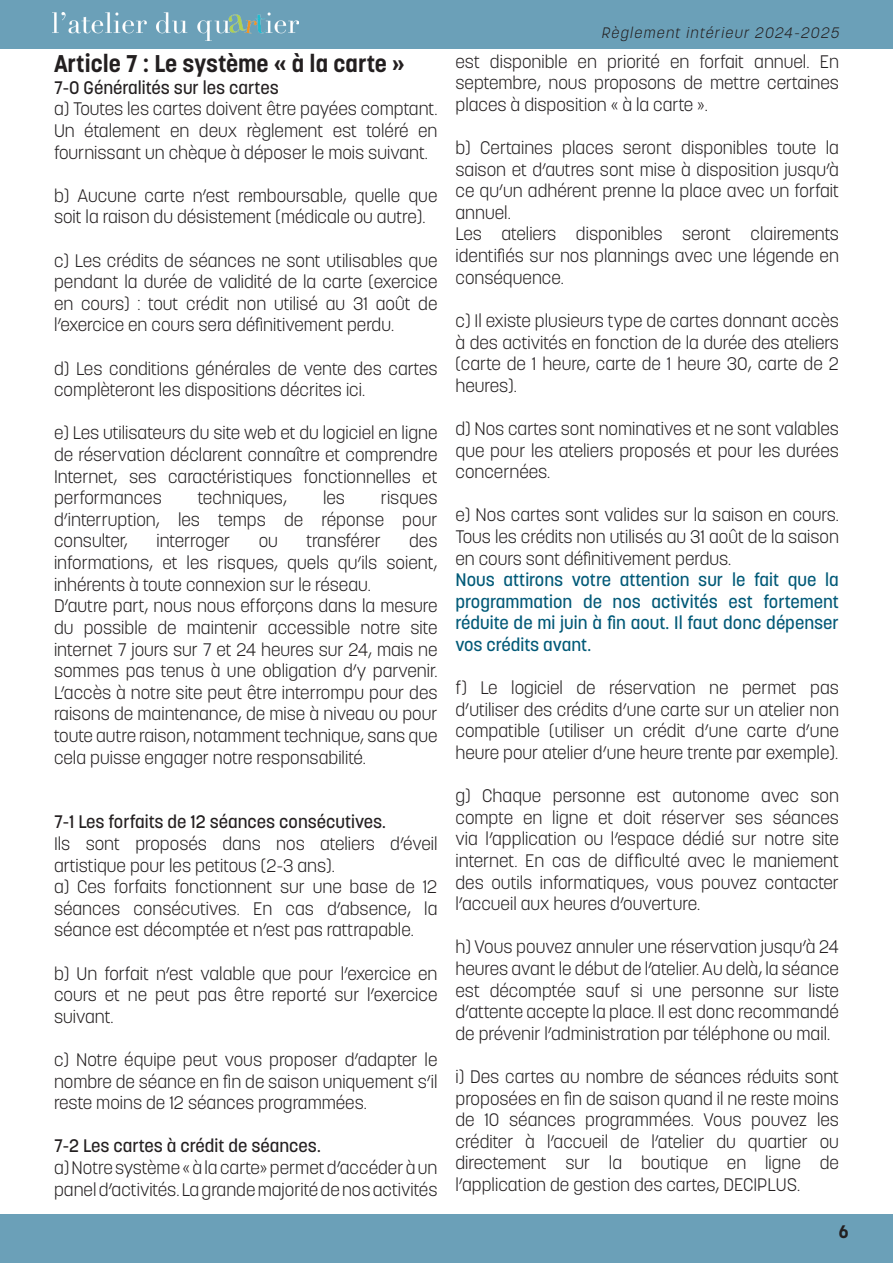
<style>
.page{position:relative;width:893px;height:1263px;background:#fff}
.page>*{position:absolute;margin:0;border:0;box-sizing:border-box;transform-origin:0 0}
.t1{font:700 24px "Korolev";color:#231f20}
.t2{font:300 18px/21.6px "Korolev";color:#231f20;text-align:justify}
.t3{font:500 18px/21.6px "Korolev";color:#005977;text-align:justify}
.t4{font:500 18px "Korolev";color:#231f20}
.t5{font:700 18px "Korolev";color:#231f20}
.t6{font:italic 300 15px "Korolev";color:#231f20}
</style>
<div class="page">
<div style="left:0;top:0;width:893px;height:49px;background:#6ba0b8"></div>
<img style="left:52px;top:12px;width:246px;height:29px">
<div style="left:0;top:1214px;width:893px;height:49px;background:#6ba0b8"></div>
<h1 class="t1" style="left:54px;top:49px;width:352px">Article 7 : Le système « à la carte »</h1>
<p class="t4" style="left:54px;top:76px;width:226px">7-0 Généralités sur les cartes</p>
<p class="t2" style="left:54px;top:98px;width:385px">a) Toutes les cartes doivent être payées comptant.<br>Un étalement en deux règlement est toléré en fournissant un chèque à déposer le mois suivant.</p>
<p class="t2" style="left:54px;top:185px;width:385px">b) Aucune carte n’est remboursable, quelle que soit la raison du désistement (médicale ou autre).</p>
<p class="t2" style="left:54px;top:249px;width:385px">c) Les crédits de séances ne sont utilisables que pendant la durée de validité de la carte (exercice en cours) : tout crédit non utilisé au 31 août de l’exercice en cours sera définitivement perdu.</p>
<p class="t2" style="left:54px;top:357px;width:385px">d) Les conditions générales de vente des cartes complèteront les dispositions décrites ici.</p>
<p class="t2" style="left:54px;top:422px;width:385px">e) Les utilisateurs du site web et du logiciel en ligne de réservation déclarent connaître et comprendre Internet, ses caractéristiques fonctionnelles et performances</p>
<p class="t2" style="left:198px;top:487px;width:91px">techniques,</p>
<p class="t2" style="left:323px;top:487px;width:23px">les</p>
<p class="t2" style="left:54px;top:487px;width:385px;text-indent:327px">risques d’interruption, les temps de réponse pour consulter,</p>
<p class="t2" style="left:156px;top:530px;width:75px">interroger</p>
<p class="t2" style="left:259px;top:530px;width:21px">ou</p>
<p class="t2" style="left:306px;top:530px;width:76px">transférer</p>
<p class="t2" style="left:54px;top:530px;width:385px;text-align:left;text-indent:355px">des informations, et les risques, quels qu’ils soient, inhérents à toute connexion sur le réseau.<br>D’autre part, nous nous efforçons dans la mesure du possible de maintenir accessible notre site internet 7 jours sur 7 et 24 heures sur 24, mais ne sommes pas tenus à une obligation d’y parvenir.<br>L’accès à notre site peut être interrompu pour des raisons de maintenance, de mise à niveau ou pour toute autre raison, notamment technique, sans que cela puisse engager notre responsabilité.</p>
<p class="t4" style="left:54px;top:811px;width:333px">7-1 Les forfaits de 12 séances consécutives.</p>
<p class="t2" style="left:54px;top:833px;width:385px;text-align:left">Ils sont proposés dans nos ateliers d’éveil artistique pour les petitous (2-3 ans).<br>a) Ces forfaits fonctionnent sur une base de 12 séances consécutives. En cas d’absence, la séance est décomptée et n’est pas rattrapable.</p>
<p class="t2" style="left:54px;top:962px;width:385px">b) Un forfait n’est valable que pour l’exercice en cours et ne peut pas être reporté sur l’exercice suivant.</p>
<p class="t2" style="left:54px;top:1049px;width:385px">c) Notre équipe peut vous proposer d’adapter le nombre de séance en fin de saison uniquement s’il reste moins de 12 séances programmées.</p>
<p class="t4" style="left:54px;top:1135px;width:268px">7-2 Les cartes à crédit de séances.</p>
<p class="t2" style="left:54px;top:1157px;width:385px">a) Notre système « à la carte» permet d’accéder à un panel d’activités. La grande majorité de nos activités</p>
<p class="t6" style="left:601px;top:24px;width:243px">Règlement intérieur 2024-2025</p>
<p class="t2" style="left:455px;top:51px;width:385px">est disponible en priorité en forfait annuel. En septembre, nous proposons de mettre certaines places à disposition « à la carte ».</p>
<p class="t2" style="left:455px;top:137px;width:385px;text-align:left">b) Certaines places seront disponibles toute la saison et d’autres sont mise à disposition jusqu’à ce qu’un adhérent prenne la place avec un forfait annuel.<br>Les ateliers disponibles seront clairements identifiés sur nos plannings avec une légende en conséquence.</p>
<p class="t2" style="left:455px;top:310px;width:385px">c) Il existe plusieurs type de cartes donnant accès à des activités en fonction de la durée des ateliers (carte de 1 heure, carte de 1 heure 30, carte de 2 heures).</p>
<p class="t2" style="left:455px;top:418px;width:385px">d) Nos cartes sont nominatives et ne sont valables que pour les ateliers proposés et pour les durées concernées.</p>
<p class="t2" style="left:455px;top:504px;width:385px">e) Nos cartes sont valides sur la saison en cours.<br>Tous les crédits non utilisés au 31 août de la saison en cours sont définitivement perdus.</p>
<p class="t3" style="left:455px;top:569px;width:385px">Nous attirons votre attention sur le fait que la programmation de nos activités est fortement réduite de mi juin à fin aout. Il faut donc dépenser vos crédits avant.</p>
<p class="t2" style="left:455px;top:677px;width:385px">f) Le logiciel de réservation ne permet pas d’utiliser des crédits d’une carte sur un atelier non compatible (utiliser un crédit d’une carte d’une heure pour atelier d’une heure trente par exemple).</p>
<p class="t2" style="left:455px;top:785px;width:385px">g) Chaque personne est autonome avec son compte en ligne et doit réserver ses séances via l’application ou l’espace dédié sur notre site internet. En cas de difficulté avec le maniement des outils informatiques, vous pouvez contacter l’accueil aux heures d’ouverture.</p>
<p class="t2" style="left:455px;top:936px;width:385px">h) Vous pouvez annuler une réservation jusqu’à 24 heures avant le début de l’atelier. Au delà, la séance est décomptée sauf si une personne sur liste d’attente accepte la place. Il est donc recommandé de prévenir l’administration par téléphone ou mail.</p>
<p class="t2" style="left:455px;top:1066px;width:385px">i) Des cartes au nombre de séances réduits sont proposées en fin de saison quand il ne reste moins de 10 séances programmées. Vous pouvez les créditer à l’accueil de l’atelier du quartier ou directement sur la boutique en ligne de l’application de gestion des cartes, DECIPLUS.</p>
<p class="t5" style="left:839px;top:1220px;width:11px">6</p>
</div>
